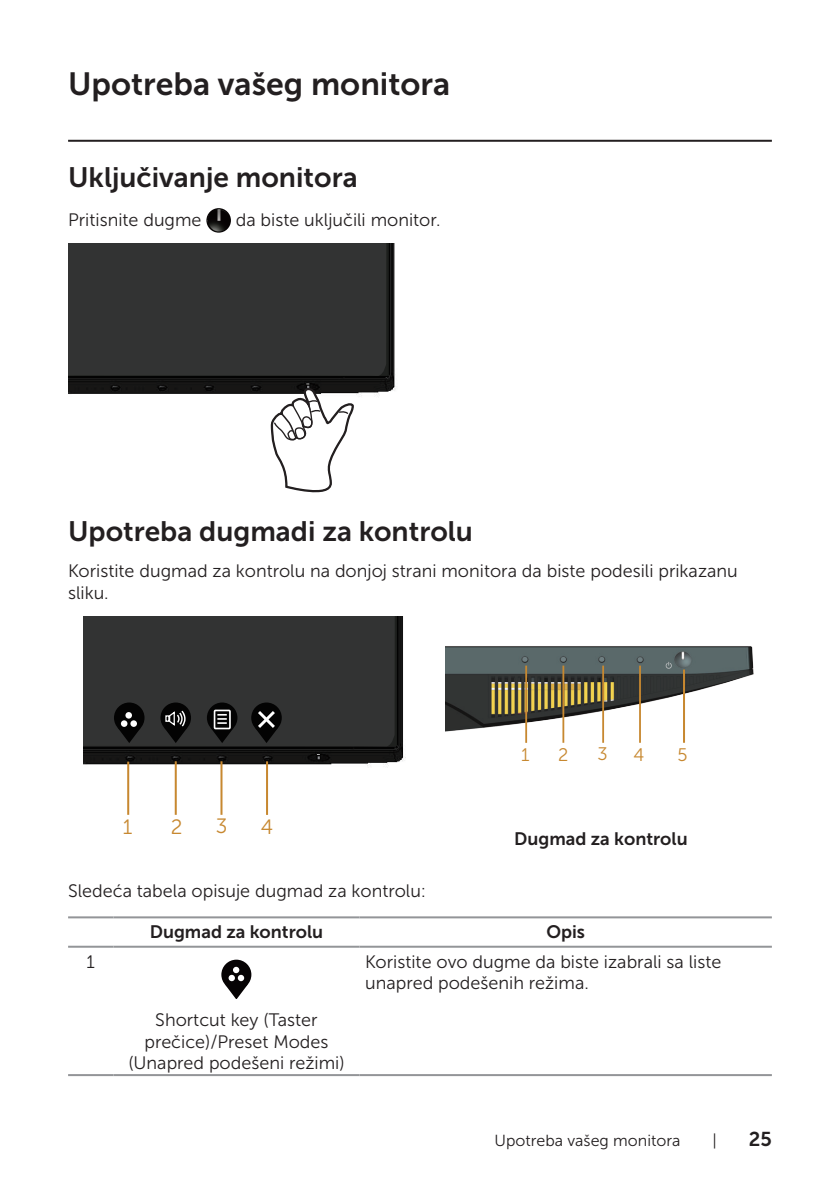
<style>
.page{position:relative;width:840px;height:1191px;background:#fff}
.page>*{position:absolute;margin:0;border:0;box-sizing:border-box;transform-origin:0 0}
.Head_1{font:32px "Museo Sans For Dell 700";color:#231f20}
.Head_2{font:28px "Museo Sans For Dell 700";color:#231f20}
.t1{font:20.6px "Museo Sans For Dell 300";color:#c78830}
.t2{font:20px "Museo Sans For Dell 700";color:#231f20}
.t3{font:18.2px "Museo Sans For Dell 300";color:#c78830}
.text{font:18px/21.6px "Museo Sans For Dell 300";color:#231f20}
.text-2{font:18px "Museo Sans For Dell 700";color:#231f20}
.t4{font:16px "Museo Sans For Dell 300";color:#231f20}
</style>
<div class="page">
<hr style="left:68px;top:140px;width:703px;height:2px;background:#231f20">
<img style="left:206px;top:208px;width:25px;height:25px;border-radius:12px">
<img style="left:68px;top:243px;width:328px;height:154px">
<div style="left:68px;top:243px;width:318px;height:133px;background:#323333"></div>
<svg style="left:270px;top:388px;width:85px;height:105px"></svg>
<img style="left:445px;top:646px;width:309px;height:88px">
<svg style="left:665px;top:662px;width:6px;height:6px"></svg>
<hr style="left:562px;top:665px;width:2px;height:78px;background:#c78830">
<hr style="left:602px;top:665px;width:1px;height:78px;background:#c78830">
<hr style="left:638px;top:665px;width:2px;height:78px;background:#c78830">
<hr style="left:525px;top:665px;width:2px;height:78px;background:#c78830">
<hr style="left:682px;top:669px;width:2px;height:74px;background:#c78830">
<img style="left:83px;top:616px;width:323px;height:169px">
<div style="left:83px;top:616px;width:312px;height:130px;background:#323333"></div>
<hr style="left:220px;top:761px;width:2px;height:54px;background:#c78830">
<hr style="left:266px;top:761px;width:2px;height:54px;background:#c78830">
<hr style="left:175px;top:761px;width:2px;height:54px;background:#c78830">
<hr style="left:127px;top:761px;width:2px;height:54px;background:#c78830">
<div style="left:114px;top:702px;width:30px;height:31px;background:#030303;border-radius:50%"></div>
<svg style="left:117px;top:727px;width:24px;height:16px"></svg>
<div style="left:207px;top:702px;width:30px;height:31px;background:#030303;border-radius:50%"></div>
<div style="left:251px;top:702px;width:30px;height:31px;background:#030303;border-radius:50%"></div>
<div style="left:125px;top:712px;width:7px;height:6px;background:#fff;border-radius:50%"></div>
<div style="left:121px;top:720px;width:6px;height:7px;background:#fff;border-radius:50%"></div>
<div style="left:130px;top:720px;width:7px;height:7px;background:#fff;border-radius:50%"></div>
<svg style="left:255px;top:711px;width:23px;height:32px"></svg>
<div style="left:213px;top:709px;width:18px;height:20px;border:2px solid #fff"></div>
<svg style="left:210px;top:714px;width:24px;height:29px"></svg>
<div style="left:160px;top:702px;width:31px;height:31px;background:#030303;border-radius:50%"></div>
<svg style="left:164px;top:710px;width:23px;height:33px"></svg>
<hr style="left:68px;top:916px;width:45px;height:2px;background:#939598">
<hr style="left:113px;top:916px;width:246px;height:2px;background:#939598">
<hr style="left:359px;top:916px;width:412px;height:2px;background:#939598">
<hr style="left:68px;top:945px;width:45px;height:2px;background:#939598">
<hr style="left:359px;top:945px;width:412px;height:2px;background:#939598">
<hr style="left:68px;top:1074px;width:45px;height:2px;background:#939598">
<hr style="left:359px;top:1074px;width:412px;height:2px;background:#939598">
<hr style="left:113px;top:945px;width:246px;height:2px;background:#939598">
<hr style="left:113px;top:1074px;width:246px;height:2px;background:#939598">
<div style="left:221px;top:959px;width:30px;height:30px;background:#060304;border-radius:50%"></div>
<svg style="left:225px;top:984px;width:23px;height:15px"></svg>
<div style="left:233px;top:966px;width:6px;height:7px;background:#fff;border-radius:50%"></div>
<svg style="left:228px;top:974px;width:7px;height:7px"></svg>
<div style="left:238px;top:974px;width:6px;height:7px;background:#fff;border-radius:50%"></div>
<p class="Head_1" style="left:68px;top:66px;width:383px">Upotreba vašeg monitora</p>
<p class="Head_2" style="left:68px;top:162px;width:291px">Uključivanje monitora</p>
<p class="text" style="left:68px;top:209px;width:135px">Pritisnite dugme</p>
<p class="text" style="left:236px;top:209px;width:206px">da biste uključili monitor.</p>
<p class="Head_2" style="left:68px;top:516px;width:406px">Upotreba dugmadi za kontrolu</p>
<p class="text" style="left:68px;top:560px;width:670px">Koristite dugmad za kontrolu na donjoj strani monitora da biste podesili prikazanu sliku.</p>
<p class="t1" style="left:123px;top:815px;width:11px">1</p>
<p class="t1" style="left:171px;top:815px;width:13px">2</p>
<p class="t1" style="left:216px;top:815px;width:13px">3</p>
<p class="t1" style="left:261px;top:815px;width:14px">4</p>
<p class="t3" style="left:521px;top:745px;width:10px">1</p>
<p class="t3" style="left:557px;top:744px;width:12px">2</p>
<p class="t3" style="left:597px;top:744px;width:12px">3</p>
<p class="t3" style="left:633px;top:744px;width:12px">4</p>
<p class="t3" style="left:677px;top:744px;width:12px">5</p>
<p class="text-2" style="left:514px;top:828px;width:175px">Dugmad za kontrolu</p>
<p class="text" style="left:68px;top:879px;width:359px">Sledeća tabela opisuje dugmad za kontrolu:</p>
<p class="text-2" style="left:150px;top:922px;width:175px">Dugmad za kontrolu</p>
<p class="text-2" style="left:546px;top:922px;width:40px">Opis</p>
<p class="text" style="left:87px;top:950px;width:10px">1</p>
<p class="text" style="left:365px;top:950px;width:357px">Koristite ovo dugme da biste izabrali sa liste unapred podešenih režima.</p>
<p class="text" style="left:128px;top:1009px;width:218px;text-align:center">Shortcut key (Taster prečice)/Preset Modes (Unapred podešeni režimi)</p>
<p class="t4" style="left:494px;top:1131px;width:187px">Upotreba vašeg monitora</p>
<p class="t4" style="left:712px;top:1131px;width:6px">|</p>
<p class="t2" style="left:748px;top:1127px;width:24px">25</p>
</div>
